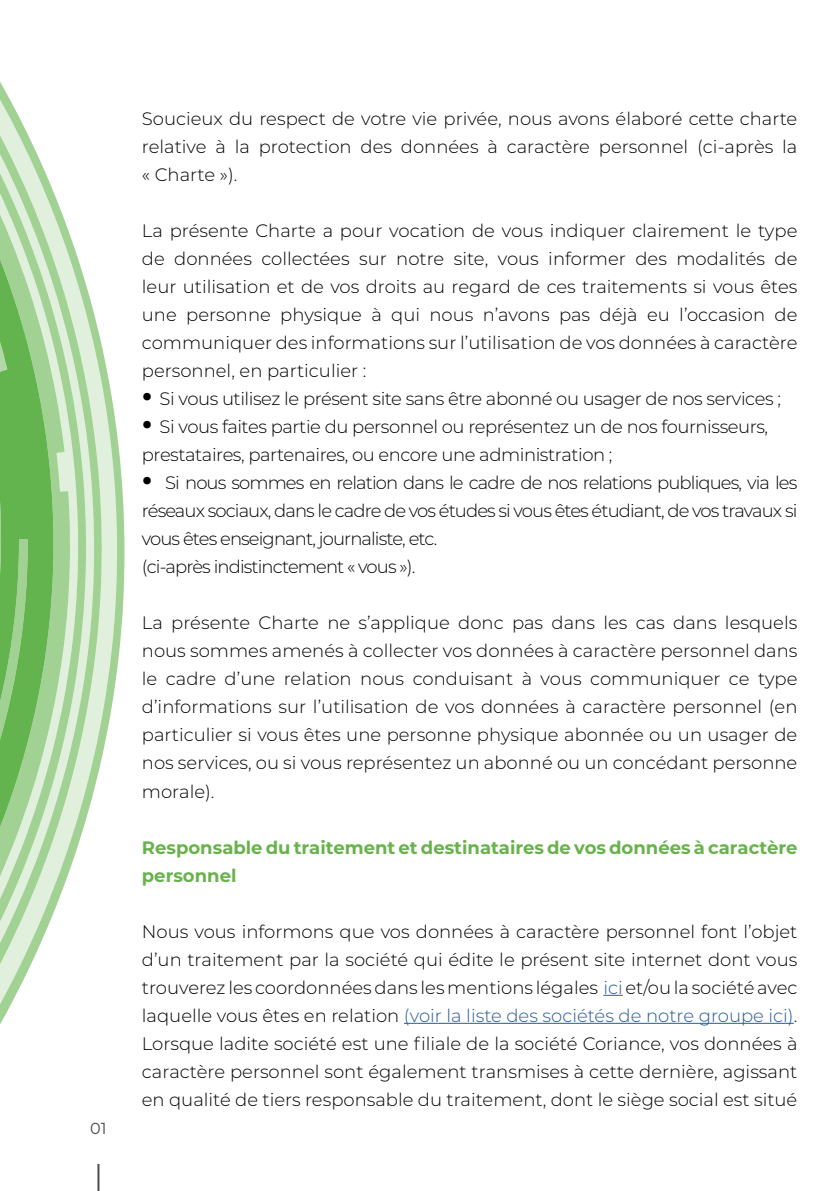
<style>
.page{position:relative;width:840px;height:1191px;background:#fff}
.page>*{position:absolute;margin:0;border:0;box-sizing:border-box;transform-origin:0 0}
.t1{font:300 18px/28px "Montserrat";letter-spacing:-.025em;color:#000;text-align:justify}
.t2{font:300 18px/28px "Montserrat";letter-spacing:-.05em;color:#000}
.t3{font:700 18px/28px "Montserrat";color:#68b24b}
.t4{font:16px "Montserrat";color:#4a4a49}
.s1{font-weight:700;font-size:30px}
.s2{color:#275b9b}
</style>
<div class="page">
<svg style="left:603px;top:994px;width:19px;height:1px"></svg>
<hr style="left:404px;top:1022px;width:389px;height:1px;background:#275b9b">
<svg style="left:97px;top:347px;width:27px;height:844px"></svg>
<svg style="left:28px;top:135px;width:74px;height:930px"></svg>
<svg style="left:0;top:82px;width:28px;height:942px;background:#96cc87"></svg>
<p class="t4" style="left:90px;top:1117px;width:18px">01</p>
<p class="t1" style="left:142px;top:104px;width:656px">Soucieux du respect de votre vie privée, nous avons élaboré cette charte relative à la protection des données à caractère personnel (ci-après la « Charte »).</p>
<p class="t1" style="left:142px;top:216px;width:656px">La présente Charte a pour vocation de vous indiquer clairement le type de données collectées sur notre site, vous informer des modalités de leur utilisation et de vos droits au regard de ces traitements si vous êtes une personne physique à qui nous n’avons pas déjà eu l’occasion de communiquer des informations sur l’utilisation de vos données à caractère personnel, en particulier :</p>
<p class="t1" style="left:142px;top:384px;width:640px"><span class="s1">•</span> Si vous utilisez le présent site sans être abonné ou usager de nos services ;</p>
<p class="t1" style="left:142px;top:412px;width:627px"><span class="s1">•</span> Si vous faites partie du personnel ou représentez un de nos fournisseurs, prestataires, partenaires, ou encore une administration ;</p>
<p class="t2" style="left:142px;top:468px;width:656px"><span class="s1">•</span> Si nous sommes en relation dans le cadre de nos relations publiques, via les réseaux sociaux, dans le cadre de vos études si vous êtes étudiant, de vos travaux si vous êtes enseignant, journaliste, etc.<br>(ci-après indistinctement « vous »).</p>
<p class="t1" style="left:142px;top:608px;width:656px">La présente Charte ne s’applique donc pas dans les cas dans lesquels nous sommes amenés à collecter vos données à caractère personnel dans le cadre d’une relation nous conduisant à vous communiquer ce type d’informations sur l’utilisation de vos données à caractère personnel (en particulier si vous êtes une personne physique abonnée ou un usager de nos services, ou si vous représentez un abonné ou un concédant personne morale).</p>
<p class="t3" style="left:142px;top:832px;width:656px">Responsable du traitement et destinataires de vos données à caractère personnel</p>
<p class="t1" style="left:142px;top:916px;width:656px">Nous vous informons que vos données à caractère personnel font l’objet d’un traitement par la société qui édite le présent site internet dont vous trouverez les coordonnées dans les mentions légales <span class="s2">ici</span> et/ou la société avec laquelle vous êtes en relation <span class="s2">(voir la liste des sociétés de notre groupe ici)</span>.<br>Lorsque ladite société est une filiale de la société Coriance, vos données à caractère personnel sont également transmises à cette dernière, agissant en qualité de tiers responsable du traitement, dont le siège social est situé</p>
</div>
